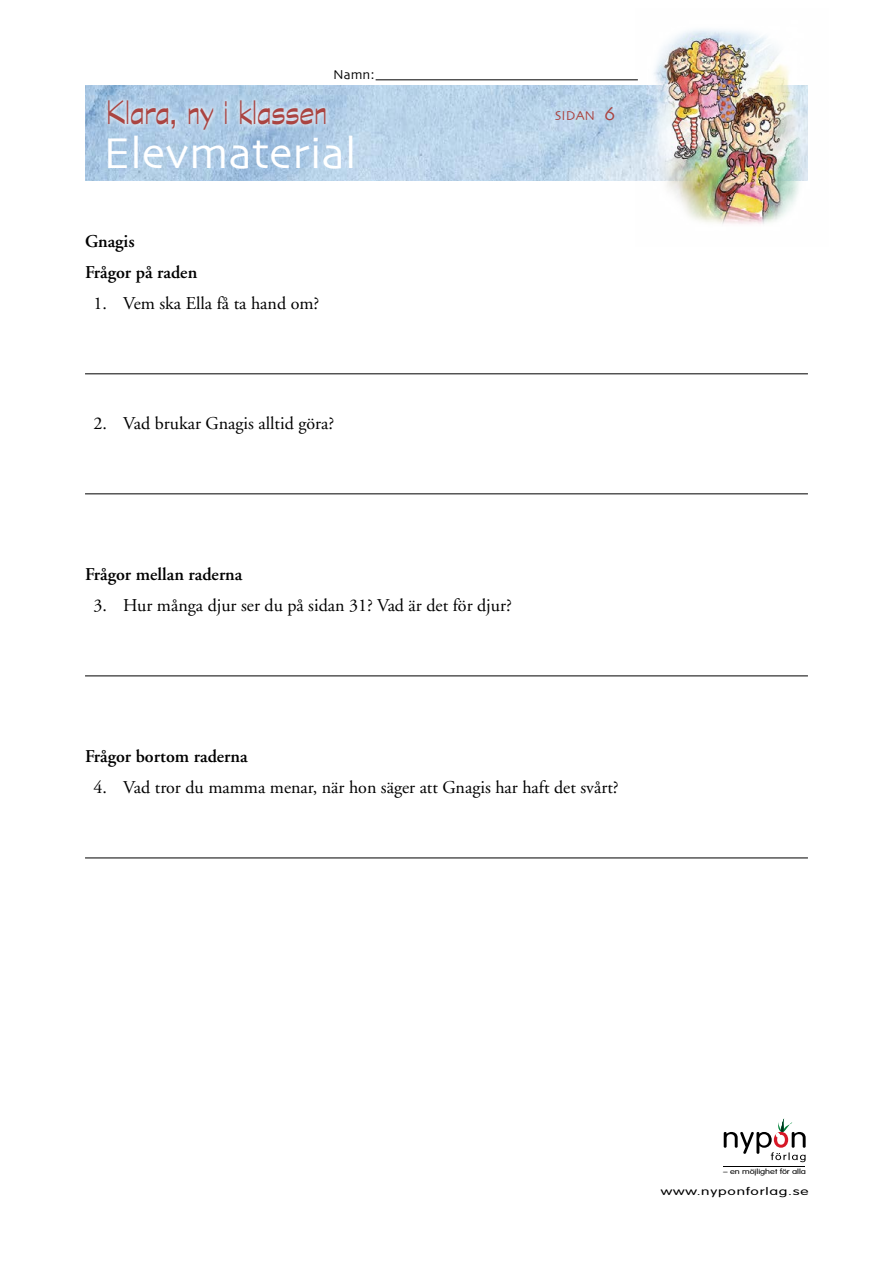
<style>
.page{position:relative;width:893px;height:1263px;background:#fff}
.page>*{position:absolute;margin:0;border:0;box-sizing:border-box;transform-origin:0 0}
.t1{font:45px "Skia";color:#fff}
.t2{font:37.5px "Graphite 374 wt 523 wd";color:#aa4441;scale:.84 1}
.t3{font:18px "Adobe Garamond";color:#000}
.t4{font:600 18px/31px "Adobe Garamond";color:#000}
.t5{font:13.5px "Skia";color:#aa4441}
.t6{font:13.5px "Skia";color:#000}
.t7{font:300 10.5px "VAG Rounded";letter-spacing:.05em;color:#000;scale:1.48 1}
.t8{font:300 7.2px "VAG Rounded";letter-spacing:-.005em;color:#000;scale:1.28 1}
.s1{font-size:19.5px}
</style>
<div class="page">
<img style="left:85px;top:85px;width:551px;height:95px">
<img style="left:636px;top:29px;width:172px;height:195px">
<div style="left:103px;top:95px;width:228px;height:40px;background:#fff;opacity:.75"></div>
<svg style="left:724px;top:1118px;width:82px;height:44px"></svg>
<hr style="left:724px;top:1167px;width:81px;height:1px;background:#000">
<hr style="left:376px;top:79px;width:262px;height:1px;background:#000">
<hr style="left:85px;top:373px;width:723px;height:1px;background:#000">
<hr style="left:85px;top:493px;width:723px;height:1px;background:#000">
<hr style="left:85px;top:675px;width:723px;height:1px;background:#000">
<hr style="left:85px;top:857px;width:723px;height:1px;background:#000">
<p class="t6" style="left:333px;top:67px;width:43px">Namn:</p>
<h2 class="t2" style="left:106px;top:92px;width:264px">Klara, ny i klassen</h2>
<p class="t5" style="left:555px;top:107px;width:62px">SIDAN <span class="s1">6</span></p>
<h1 class="t1" style="left:103px;top:126px;width:255px">Elevmaterial</h1>
<p class="t4" style="left:85px;top:226px;width:114px">Gnagis<br>Frågor på raden</p>
<p class="t3" style="left:94px;top:294px;width:227px">1. Vem ska Ella få ta hand om?</p>
<p class="t3" style="left:94px;top:414px;width:242px">2. Vad brukar Gnagis alltid göra?</p>
<p class="t4" style="left:85px;top:559px;width:159px">Frågor mellan raderna</p>
<p class="t3" style="left:94px;top:596px;width:420px">3. Hur många djur ser du på sidan 31? Vad är det för djur?</p>
<p class="t4" style="left:85px;top:741px;width:164px">Frågor bortom raderna</p>
<p class="t3" style="left:94px;top:778px;width:527px">4. Vad tror du mamma menar, när hon säger att Gnagis har haft det svårt?</p>
<p class="t8" style="left:723px;top:1167px;width:66px">– en möjlighet för alla</p>
<p class="t7" style="left:661px;top:1185px;width:101px">www.nyponforlag.se</p>
</div>
